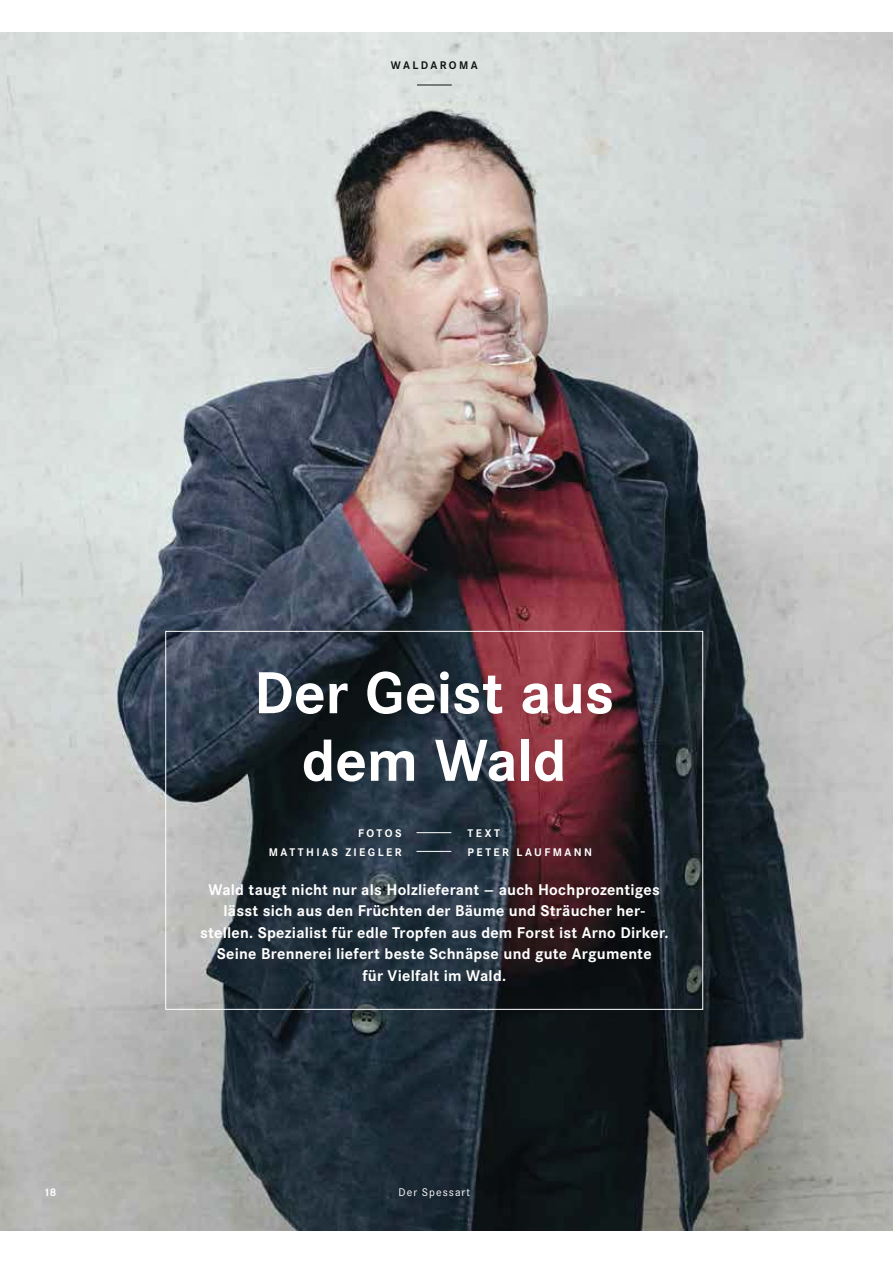
<style>
.page{position:relative;width:893px;height:1263px;background:#fff}
.page>*{position:absolute;margin:0;border:0;box-sizing:border-box;transform-origin:0 0}
.t1{font:700 61.5px/67.7px "Corporate S";letter-spacing:-.005em;color:#fff;text-align:center}
.t2{font:700 16.2px/21.5px "Corporate S";letter-spacing:.015em;color:#fff;text-align:center}
.t3{font:700 11.55px "Corporate S";letter-spacing:.21em;color:#fff}
.t4{font:11.55px "Corporate S";letter-spacing:.095em;color:#fff}
.t5{font:700 11.55px "Corporate S";letter-spacing:.21em;color:#121614}
</style>
<div class="page">
<img style="left:0;top:33px;width:893px;height:1197px">
<hr style="left:416px;top:832px;width:35px;height:1px;background:#fff">
<hr style="left:416px;top:851px;width:35px;height:1px;background:#fff">
<hr style="left:417px;top:85px;width:35px;height:1px;background:#121614">
<p class="t5" style="left:391px;top:60px;width:88px">WALDAROMA</p>
<p class="t1" style="left:254px;top:664px;width:362px">Der Geist aus dem Wald</p>
<p class="t3" style="left:358px;top:829px;width:45px">FOTOS</p>
<p class="t3" style="left:468px;top:829px;width:34px">TEXT</p>
<p class="t3" style="left:269px;top:847px;width:134px">MATTHIAS ZIEGLER</p>
<p class="t3" style="left:468px;top:847px;width:126px">PETER LAUFMANN</p>
<p class="t2" style="left:200px;top:880px;width:470px">Wald taugt nicht nur als Holzlieferant – auch Hochprozentiges lässt sich aus den Früchten der Bäume und Sträucher her&shy;stellen. Spezialist für edle Tropfen aus dem Forst ist Arno Dirker.<br>Seine Brennerei liefert beste Schnäpse und gute Argumente<br>für Vielfalt im Wald.</p>
<p class="t3" style="left:44px;top:1188px;width:14px">18</p>
<p class="t4" style="left:398px;top:1188px;width:73px">Der Spessart</p>
</div>
